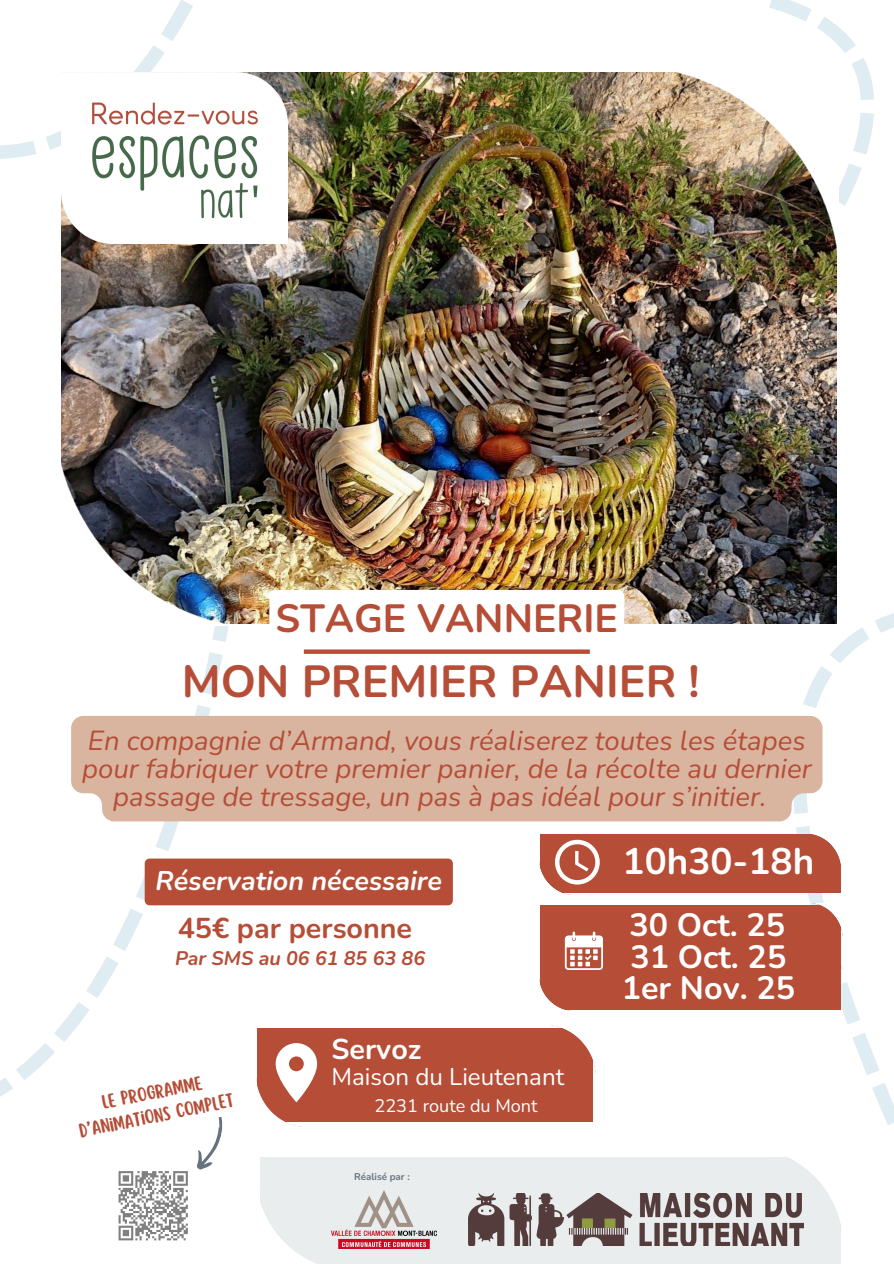
<style>
.page{position:relative;width:894px;height:1264px;background:#fff}
.page>*{position:absolute;margin:0;border:0;box-sizing:border-box;transform-origin:0 0}
.t1{font:700 44.85px "Nunito";color:#b54d37}
.t2{font:700 39.3px "Nunito";color:#b54d37}
.t3{font:700 36.75px "Nunito";color:#fff}
.t4{font:700 32.25px "Nunito";color:#fff}
.t5{font:700 28.65px "Nunito";color:#b54d37}
.t6{font:700 28.65px "Nunito";color:#fff}
.t7{font:italic 27.45px/28.2px "Nunito";color:#b54d37;text-align:center}
.t8{font:italic 700 26.85px "Nunito";color:#fff}
.t9{font:24.15px "Nunito";color:#fff}
.t10{font:italic 700 19.65px "Nunito";color:#b54d37}
.t11{font:18.15px "Nunito";color:#fff}
.t12{font:17.4px "Scripter";color:#b54d37}
.t13{font:700 9.75px "Nunito";color:#66737e}
</style>
<div class="page">
<svg style="left:0;top:0;width:193px;height:159px"></svg>
<svg style="left:0;top:623px;width:328px;height:504px"></svg>
<svg style="left:750px;top:586px;width:143px;height:539px"></svg>
<svg style="left:769px;top:0;width:105px;height:298px"></svg>
<img style="left:61px;top:72px;width:775px;height:551px">
<img style="left:61px;top:72px;width:226px;height:171px">
<img style="left:653px;top:68px;width:184px;height:196px">
<img style="left:55px;top:429px;width:185px;height:196px">
<div style="left:257px;top:1028px;width:335px;height:94px;background:#b54d37"></div>
<svg style="left:275px;top:1043px;width:42px;height:53px"></svg>
<img style="left:551px;top:1025px;width:44px;height:48px">
<img style="left:257px;top:1078px;width:45px;height:48px">
<div style="left:304px;top:649px;width:285px;height:5px;background:#b54d37"></div>
<div style="left:539px;top:834px;width:301px;height:58px;background:#b54d37"></div>
<svg style="left:555px;top:839px;width:44px;height:45px"></svg>
<div style="left:539px;top:905px;width:301px;height:104px;background:#b54d37"></div>
<img style="left:539px;top:861px;width:31px;height:33px">
<img style="left:539px;top:978px;width:31px;height:32px">
<img style="left:812px;top:903px;width:30px;height:33px">
<svg style="left:564px;top:931px;width:39px;height:38px"></svg>
<img style="left:811px;top:834px;width:29px;height:27px">
<div style="left:260px;top:1157px;width:580px;height:106px;background:#e9eded"></div>
<img style="left:788px;top:1157px;width:54px;height:76px">
<img style="left:257px;top:1189px;width:83px;height:74px">
<img style="left:331px;top:1190px;width:105px;height:58px">
<img style="left:468px;top:1193px;width:334px;height:51px">
<svg style="left:269px;top:590px;width:355px;height:59px"></svg>
<div style="left:71px;top:716px;width:751px;height:105px;background:#d9b5a0"></div>
<svg style="left:66px;top:1063px;width:177px;height:178px"></svg>
<div style="left:145px;top:858px;width:308px;height:47px;background:#b54d37"></div>
<p class="t2" style="left:275px;top:592px;width:344px">STAGE VANNERIE</p>
<p class="t1" style="left:182px;top:651px;width:519px">MON PREMIER PANIER !</p>
<p class="t7" style="left:82px;top:726px;width:730px">En compagnie d’Armand, vous réaliserez toutes les étapes pour fabriquer votre premier panier, de la récolte au dernier passage de tressage, un pas à pas idéal pour s’initier.</p>
<p class="t8" style="left:155px;top:862px;width:288px">Réservation nécessaire</p>
<p class="t5" style="left:178px;top:909px;width:236px">45€ par personne</p>
<h2 class="t10" style="left:175px;top:945px;width:251px">Par SMS au 06 61 85 63 86</h2>
<p class="t12" style="left:100px;top:1093px;width:103px;rotate:-11deg">Le programme</p>
<p class="t12" style="left:78px;top:1121px;width:159px;rotate:-11deg">d’animations complet</p>
<p class="t6" style="left:331px;top:1030px;width:91px">Servoz</p>
<p class="t9" style="left:331px;top:1060px;width:234px">Maison du Lieutenant</p>
<p class="t11" style="left:374px;top:1093px;width:164px">2231 route du Mont</p>
<p class="t13" style="left:354px;top:1170px;width:57px">Réalisé par :</p>
<p class="t3" style="left:622px;top:836px;width:193px">10h30-18h</p>
<p class="t4" style="left:629px;top:903px;width:157px">30 Oct. 25</p>
<h1 class="t4" style="left:630px;top:935px;width:157px">31 Oct. 25</h1>
<h6 class="t4" style="left:621px;top:966px;width:175px">1er Nov. 25</h6>
</div>
